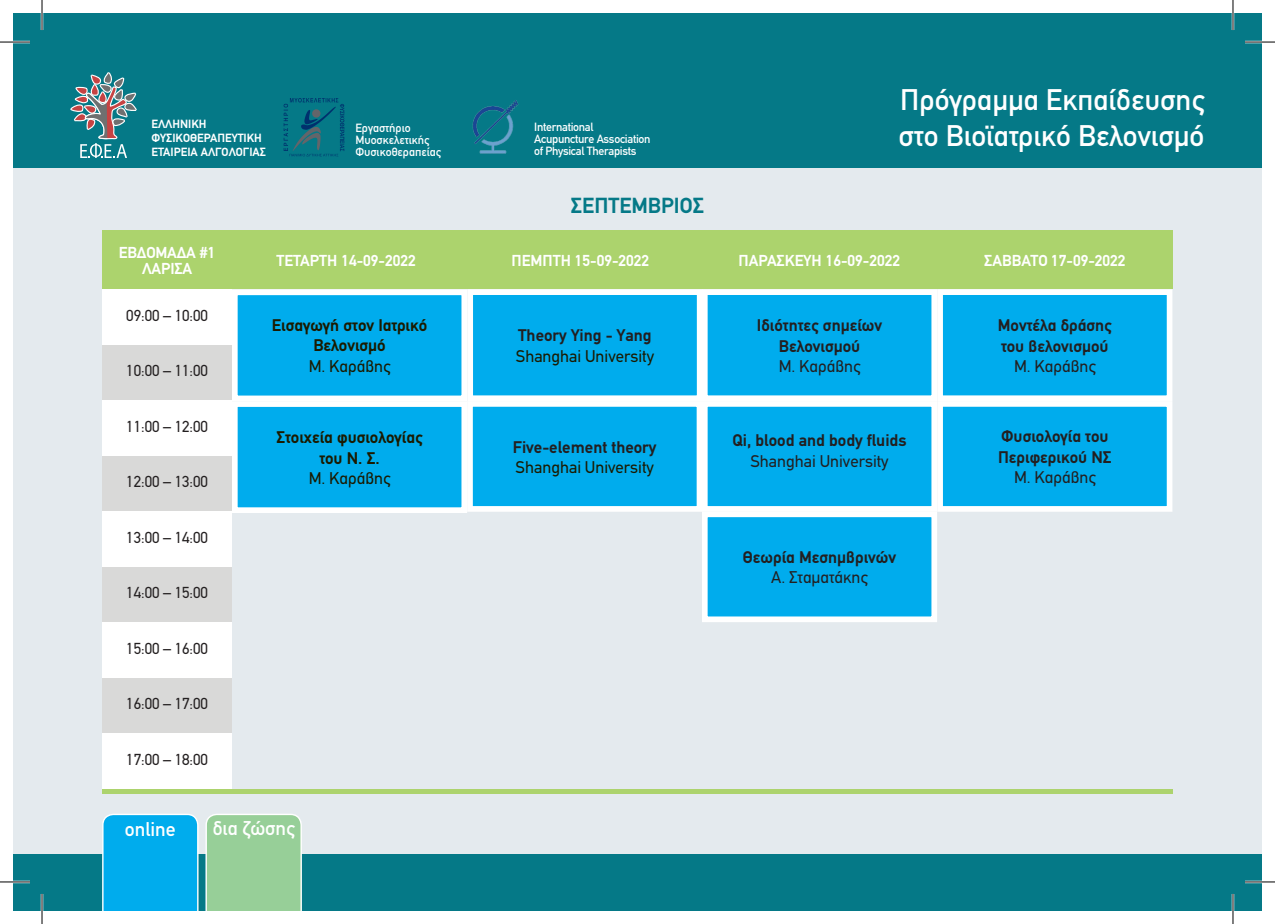
<style>
.page{position:relative;width:1275px;height:924px;background:#fff}
.page>*{position:absolute;margin:0;border:0;box-sizing:border-box;transform-origin:0 0}
.t1{font:500 30px/36px "PF Din Text";color:#fff}
.t2{font:700 22px "PF Din Text";color:#057987}
.t3{font:500 20px "PF Din Text";color:#fff}
.t4{font:700 17px/20.4px "PF Din Text";color:#231f20}
.t5{font:17px "PF Din Text";color:#231f20}
.t6{font:700 17px/20.4px "PF Din Text";color:#1b1a00;text-align:center}
.t7{font:17px "PF Din Text";color:#1b1a00}
.t8{font:16px "PF Din Text";color:#231f20}
.t9{font:700 16px "PF Din Text";color:#fff}
.t10{font:500 12px/12px "PF Din Text";letter-spacing:-.025em;color:#fff}
.t11{font:700 12px/14px "PF Din Text";color:#fff}
.t12{font:500 12px/12px "PF Din Text";color:#fff}
</style>
<div class="page">
<div style="left:14px;top:14px;width:1247px;height:895px;background:#057987"></div>
<svg style="left:70px;top:72px;width:67px;height:86px"></svg>
<div style="left:14px;top:168px;width:1247px;height:685px;background:#e4eaee"></div>
<div style="left:102px;top:230px;width:130px;height:59px;background:#acd36d"></div>
<div style="left:937px;top:230px;width:235px;height:59px;background:#acd36d"></div>
<div style="left:702px;top:230px;width:235px;height:59px;background:#acd36d"></div>
<div style="left:467px;top:230px;width:235px;height:59px;background:#acd36d"></div>
<div style="left:232px;top:230px;width:235px;height:59px;background:#acd36d"></div>
<div style="left:232px;top:401px;width:235px;height:111px;background:#00aced;border:6px solid #fff"></div>
<div style="left:702px;top:401px;width:235px;height:110px;background:#00aced;border:6px solid #fff"></div>
<div style="left:702px;top:511px;width:235px;height:111px;background:#00aced;border:6px solid #fff"></div>
<div style="left:937px;top:401px;width:235px;height:110px;background:#00aced;border:6px solid #fff"></div>
<div style="left:467px;top:401px;width:235px;height:110px;background:#00aced;border:6px solid #fff"></div>
<div style="left:232px;top:289px;width:235px;height:112px;background:#00aced;border:6px solid #fff"></div>
<div style="left:702px;top:289px;width:235px;height:112px;background:#00aced;border:6px solid #fff"></div>
<div style="left:937px;top:289px;width:235px;height:112px;background:#00aced;border:6px solid #fff"></div>
<div style="left:102px;top:344px;width:130px;height:56px;background:#d9d9d8"></div>
<div style="left:102px;top:455px;width:130px;height:56px;background:#d9d9d8"></div>
<div style="left:102px;top:566px;width:130px;height:56px;background:#d9d9d8"></div>
<div style="left:102px;top:677px;width:130px;height:55px;background:#d9d9d8"></div>
<div style="left:102px;top:289px;width:130px;height:55px;background:#fff"></div>
<div style="left:102px;top:400px;width:130px;height:55px;background:#fff"></div>
<div style="left:102px;top:511px;width:130px;height:55px;background:#fff"></div>
<div style="left:102px;top:622px;width:130px;height:55px;background:#fff"></div>
<div style="left:102px;top:732px;width:130px;height:56px;background:#fff"></div>
<div style="left:102px;top:788px;width:1070px;height:5px;background:#acd36d"></div>
<div style="left:467px;top:289px;width:235px;height:112px;background:#00aced;border:6px solid #fff"></div>
<div style="left:102px;top:814px;width:96px;height:95px;background:#00aced"></div>
<div style="left:205px;top:814px;width:97px;height:95px;background:#97cf98"></div>
<img style="left:472px;top:100px;width:47px;height:54px">
<svg style="left:284px;top:98px;width:60px;height:58px"></svg>
<div style="left:312px;top:109px;width:8px;height:9px;background:#63656a;border-radius:50%"></div>
<hr style="left:0;top:41px;width:30px;height:2px;background:#fff">
<hr style="left:1245px;top:41px;width:30px;height:2px;background:#fff">
<hr style="left:0;top:880px;width:30px;height:2px;background:#fff">
<hr style="left:1245px;top:880px;width:30px;height:2px;background:#fff">
<hr style="left:41px;top:0;width:2px;height:30px;background:#fff">
<hr style="left:41px;top:893px;width:2px;height:30px;background:#fff">
<hr style="left:1231px;top:0;width:3px;height:30px;background:#fff">
<hr style="left:1231px;top:893px;width:3px;height:30px;background:#fff">
<hr style="left:0;top:42px;width:30px;height:1px;background:#000">
<hr style="left:1245px;top:42px;width:30px;height:1px;background:#000">
<hr style="left:0;top:881px;width:30px;height:1px;background:#000">
<hr style="left:1245px;top:881px;width:30px;height:1px;background:#000">
<hr style="left:42px;top:0;width:1px;height:30px;background:#000">
<hr style="left:42px;top:893px;width:1px;height:30px;background:#000">
<hr style="left:1232px;top:0;width:1px;height:30px;background:#000">
<hr style="left:1232px;top:893px;width:1px;height:30px;background:#000">
<p class="t11" style="left:151px;top:116px;width:116px">ΕΛΛΗΝΙΚΗ<br>ΦΥΣΙΚΟΘΕΡΑΠΕΥΤΙΚΗ<br>ΕΤΑΙΡΕΙΑ ΑΛΓΟΛΟΓΙΑΣ</p>
<p class="t12" style="left:355px;top:122px;width:87px">Εργαστήριο<br>Μυοσκελετικής<br>Φυσικοθεραπείας</p>
<p class="t9" style="left:119px;top:243px;width:98px">ΕΒΔΟΜΑΔΑ #1</p>
<p class="t9" style="left:142px;top:259px;width:51px">ΛΑΡΙΣΑ</p>
<p class="t9" style="left:276px;top:251px;width:141px">ΤΕΤΑΡΤΗ 14-09-2022</p>
<p class="t8" style="left:126px;top:305px;width:83px">09:00 – 10:00</p>
<p class="t8" style="left:126px;top:361px;width:83px">10:00 – 11:00</p>
<p class="t8" style="left:126px;top:416px;width:83px">11:00 – 12:00</p>
<p class="t8" style="left:126px;top:472px;width:83px">12:00 – 13:00</p>
<p class="t8" style="left:126px;top:527px;width:83px">13:00 – 14:00</p>
<p class="t8" style="left:126px;top:583px;width:83px">14:00 – 15:00</p>
<p class="t8" style="left:126px;top:638px;width:83px">15:00 – 16:00</p>
<p class="t8" style="left:126px;top:694px;width:83px">16:00 – 17:00</p>
<p class="t8" style="left:126px;top:749px;width:83px">17:00 – 18:00</p>
<p class="t6" style="left:272px;top:315px;width:157px">Εισαγωγή στον Ιατρικό<br>Βελονισμό</p>
<p class="t7" style="left:309px;top:356px;width:83px">Μ. Καράβης</p>
<p class="t6" style="left:276px;top:427px;width:148px">Στοιχεία φυσιολογίας του Ν. Σ.</p>
<p class="t7" style="left:309px;top:468px;width:83px">Μ. Καράβης</p>
<p class="t3" style="left:125px;top:817px;width:52px">online</p>
<p class="t3" style="left:213px;top:816px;width:83px">δια ζώσης</p>
<p class="t10" style="left:534px;top:120px;width:118px">International<br>Acupuncture Association of Physical Therapists</p>
<p class="t2" style="left:571px;top:193px;width:135px">ΣΕΠΤΕΜΒΡΙΟΣ</p>
<p class="t9" style="left:511px;top:251px;width:139px">ΠΕΜΠΤΗ 15-09-2022</p>
<p class="t4" style="left:518px;top:325px;width:135px">Theory Ying - Yang</p>
<p class="t7" style="left:516px;top:346px;width:140px">Shanghai University</p>
<p class="t4" style="left:513px;top:436px;width:145px">Five-element theory</p>
<p class="t7" style="left:515px;top:457px;width:140px">Shanghai University</p>
<h1 class="t1" style="left:898px;top:82px;width:307px">Πρόγραμμα Εκπαίδευσης στο Βιοϊατρικό Βελονισμό</h1>
<p class="t9" style="left:738px;top:251px;width:163px">ΠΑΡΑΣΚΕΥΗ 16-09-2022</p>
<p class="t9" style="left:984px;top:251px;width:143px">ΣΑΒΒΑΤΟ 17-09-2022</p>
<p class="t4" style="left:757px;top:315px;width:127px;text-align:center">Ιδιότητες σημείων<br>Βελονισμού</p>
<p class="t5" style="left:778px;top:356px;width:83px">Μ. Καράβης</p>
<p class="t4" style="left:732px;top:430px;width:175px">Qi, blood and body fluids</p>
<p class="t5" style="left:750px;top:451px;width:140px">Shanghai University</p>
<p class="t4" style="left:743px;top:546px;width:155px">Θεωρία Μεσημβρινών</p>
<p class="t5" style="left:771px;top:567px;width:98px">Α. Σταματάκης</p>
<p class="t4" style="left:998px;top:315px;width:115px">Μοντέλα δράσης του βελονισμού</p>
<p class="t5" style="left:1014px;top:356px;width:83px">Μ. Καράβης</p>
<p class="t4" style="left:998px;top:426px;width:115px">Φυσιολογία του<br>Περιφερικού ΝΣ</p>
<p class="t5" style="left:1014px;top:467px;width:83px">Μ. Καράβης</p>
</div>
